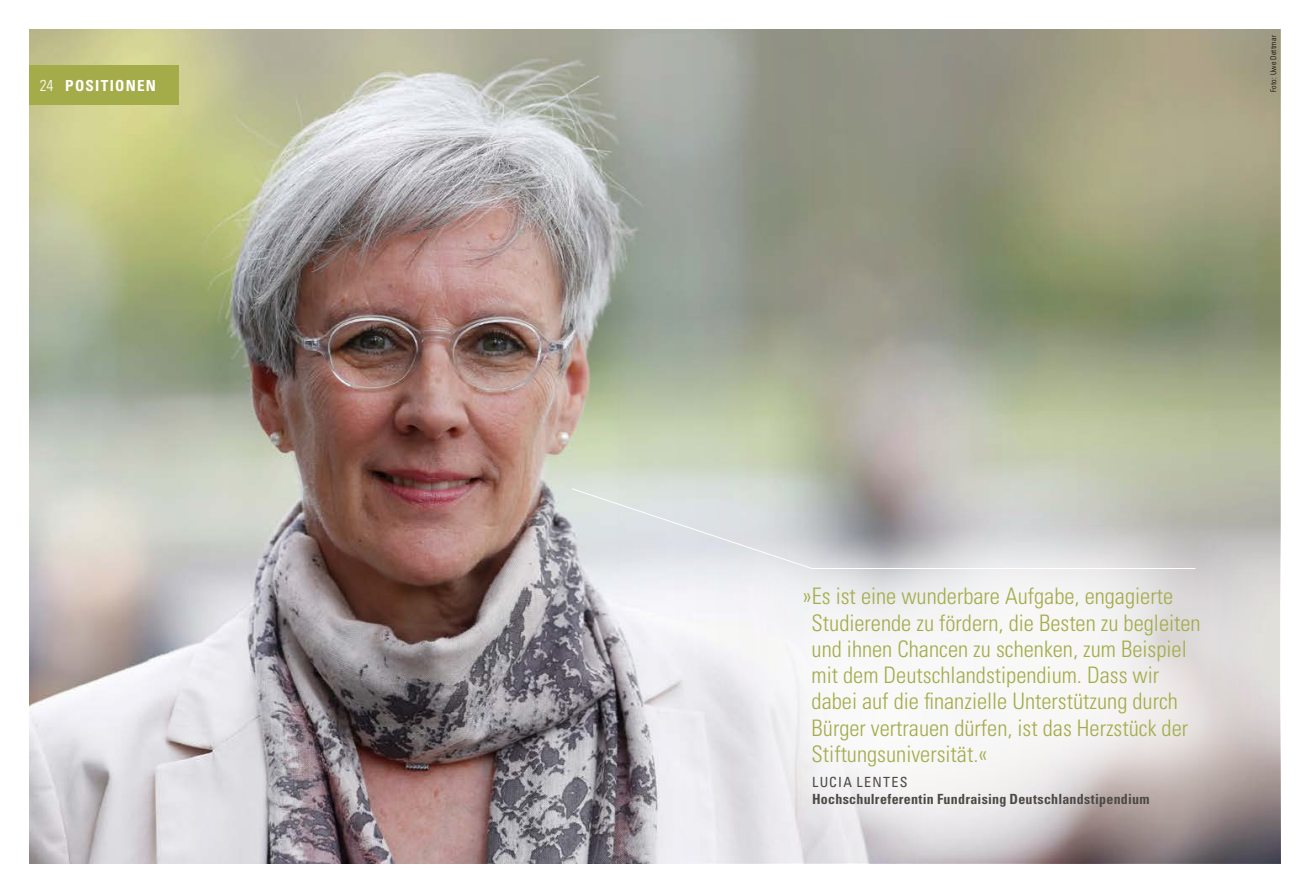
<style>
.page{position:relative;width:1315px;height:893px;background:#fff}
.page>*{position:absolute;margin:0;border:0;box-sizing:border-box;transform-origin:0 0}
.t1{font:300 condensed 22.75px/26.2px "Univers LT Std";color:#a4ac4a}
.t2{font:700 condensed 15.22px "Univers LT Std";letter-spacing:.08em;color:#fff}
.t3{font:700 condensed 14px "Univers LT Std";letter-spacing:.015em;color:#4d4944}
.t4{font:condensed 14px "Univers LT Std";letter-spacing:.095em;color:#4d4944}
.t5{font:300 condensed 7.88px "Univers LT Std";letter-spacing:.03em;color:#000}
.s1{font-weight:300;font-size:15.75px}
</style>
<div class="page">
<img style="left:30px;top:30px;width:587px;height:833px">
<svg style="left:617px;top:30px;width:663px;height:833px;background:#a5a895"></svg>
<div style="left:721px;top:504px;width:561px;height:345px;background:#fff;opacity:.7"></div>
<svg style="left:571px;top:488px;width:625px;height:81px;background:#cccdcd"></svg>
<div style="left:30px;top:65px;width:149px;height:40px;background:#a4ac4a"></div>
<p class="t2" style="left:40px;top:76px;width:118px"><span class="s1">24</span> POSITIONEN</p>
<p class="t5" style="left:1268px;top:92px;width:58px;rotate:-90deg">Foto: Uwe Dettmar</p>
<p class="t1" style="left:811px;top:583px;width:391px;text-indent:-9px">»Es ist eine wunderbare Aufgabe, engagierte Studierende zu fördern, die Besten zu begleiten und ihnen Chancen zu schenken, zum Beispiel mit dem Deutschlandstipendium. Dass wir dabei auf die finanzielle Unterstützung durch Bürger vertrauen dürfen, ist das Herzstück der Stiftungsuniversität.«</p>
<p class="t4" style="left:812px;top:773px;width:97px">LUCIA LENTES</p>
<p class="t3" style="left:812px;top:790px;width:339px">Hochschulreferentin Fundraising Deutschlandstipendium</p>
</div>
